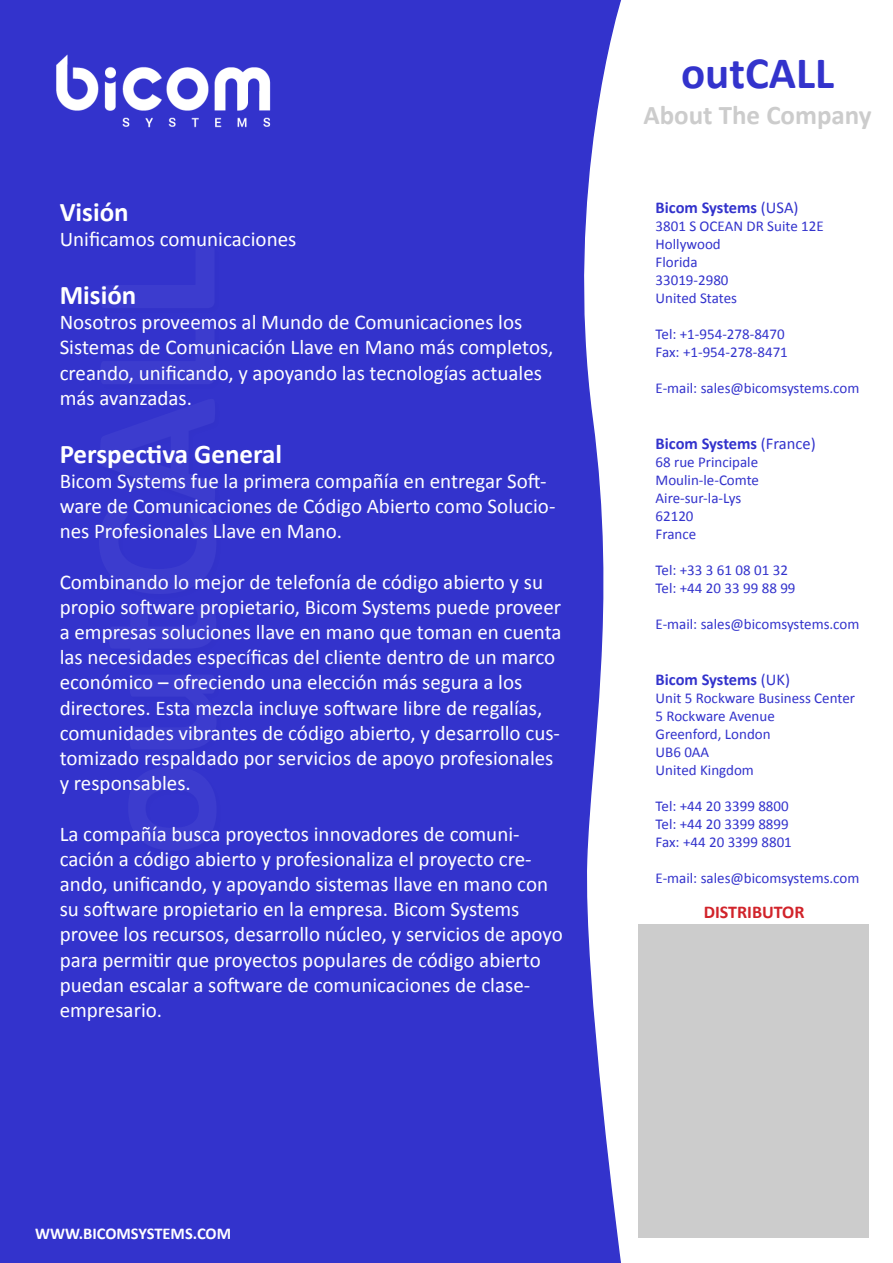
<style>
.page{position:relative;width:893px;height:1263px;background:#fff}
.page>*{position:absolute;margin:0;border:0;box-sizing:border-box;transform-origin:0 0}
.t1{font:700 180px "Calibri";color:#fff}
.t2{font:700 45px "Calibri";color:#33c}
.t3{font:700 27px "Calibri";color:#fff}
.t4{font:700 27px "Calibri";color:#ccc}
.t5{font:21px/25.2px "Calibri";color:#fff}
.t6{font:700 18px "Calibri";color:#d1232a}
.t7{font:700 16.5px "Calibri";letter-spacing:-.005em;color:#33c}
.t8{font:700 16.5px "Calibri";color:#fff}
.t9{font:15px "Calibri";color:#33c}
.s1{font-weight:400}
</style>
<div class="page">
<div style="left:0;top:0;width:621px;height:1263px;background:#33c"></div>
<div style="left:97px;top:244px;width:128px;height:615px;background:#33c"></div>
<div style="left:638px;top:925px;width:231px;height:313px;background:#ccc"></div>
<img style="left:8px;top:19px;width:311px;height:143px">
<p class="t3" style="left:60px;top:195px;width:71px">Visión</p>
<p class="t5" style="left:60px;top:227px;width:238px">Unificamos comunicaciones</p>
<p class="t3" style="left:60px;top:278px;width:78px">Misión</p>
<p class="t5" style="left:60px;top:310px;width:495px">Nosotros proveemos al Mundo de Comunicaciones los Sistemas de Comunicación Llave en Mano más completos, creando, unificando, y apoyando las tecnologías actuales más avanzadas.</p>
<p class="t3" style="left:60px;top:436px;width:224px">Perspectiva General</p>
<p class="t5" style="left:60px;top:468px;width:497px">Bicom Systems fue la primera compañía en entregar Soft&shy;ware de Comunicaciones de Código Abierto como Solucio&shy;nes Profesionales Llave en Mano.</p>
<p class="t5" style="left:60px;top:569px;width:503px">Combinando lo mejor de telefonía de código abierto y su propio software propietario, Bicom Systems puede proveer a empresas soluciones llave en mano que toman en cuenta las necesidades específicas del cliente dentro de un marco económico – ofreciendo una elección más segura a los directores. Esta mezcla incluye software libre de regalías, comunidades vibrantes de código abierto, y desarrollo cus&shy;tomizado respaldado por servicios de apoyo profesionales y responsables.</p>
<p class="t5" style="left:60px;top:821px;width:505px">La compañía busca proyectos innovadores de comuni&shy;cación a código abierto y profesionaliza el proyecto cre&shy;ando, unificando, y apoyando sistemas llave en mano con su software propietario en la empresa. Bicom Systems provee los recursos, desarrollo núcleo, y servicios de apoyo para permitir que proyectos populares de código abierto puedan escalar a software de comunicaciones de clase&shy;empresario.</p>
<h1 class="t1" style="left:40px;top:857px;width:614px;rotate:-90deg">outCALL</h1>
<p class="t2" style="left:681px;top:44px;width:155px">outCALL</p>
<p class="t4" style="left:643px;top:98px;width:230px">About The Company</p>
<p class="t7" style="left:655px;top:197px;width:144px">Bicom Systems <span class="s1">(USA)</span></p>
<p class="t9" style="left:655px;top:217px;width:170px">3801 S OCEAN DR Suite 12E</p>
<p class="t9" style="left:655px;top:235px;width:67px">Hollywood</p>
<p class="t9" style="left:655px;top:253px;width:43px">Florida</p>
<p class="t9" style="left:655px;top:271px;width:75px">33019-2980</p>
<p class="t9" style="left:655px;top:289px;width:83px">United States</p>
<p class="t9" style="left:655px;top:325px;width:131px">Tel: +1-954-278-8470</p>
<p class="t9" style="left:655px;top:343px;width:134px">Fax: +1-954-278-8471</p>
<p class="t9" style="left:655px;top:379px;width:205px">E-mail: sales@bicomsystems.com</p>
<p class="t7" style="left:655px;top:433px;width:162px">Bicom Systems <span class="s1">(France)</span></p>
<p class="t9" style="left:655px;top:453px;width:104px">68 rue Principale</p>
<p class="t9" style="left:655px;top:471px;width:105px">Moulin-le-Comte</p>
<p class="t9" style="left:655px;top:489px;width:87px">Aire-sur-la-Lys</p>
<p class="t9" style="left:655px;top:507px;width:40px">62120</p>
<p class="t9" style="left:655px;top:525px;width:42px">France</p>
<p class="t9" style="left:655px;top:561px;width:134px">Tel: +33 3 61 08 01 32</p>
<p class="t9" style="left:655px;top:579px;width:141px">Tel: +44 20 33 99 88 99</p>
<p class="t9" style="left:655px;top:615px;width:205px">E-mail: sales@bicomsystems.com</p>
<p class="t7" style="left:655px;top:669px;width:136px">Bicom Systems <span class="s1">(UK)</span></p>
<p class="t9" style="left:655px;top:689px;width:201px">Unit 5 Rockware Business Center</p>
<p class="t9" style="left:655px;top:707px;width:121px">5 Rockware Avenue</p>
<p class="t9" style="left:655px;top:725px;width:117px">Greenford, London</p>
<p class="t9" style="left:655px;top:743px;width:55px">UB6 0AA</p>
<p class="t9" style="left:655px;top:761px;width:100px">United Kingdom</p>
<p class="t9" style="left:655px;top:797px;width:135px">Tel: +44 20 3399 8800</p>
<p class="t9" style="left:655px;top:815px;width:135px">Tel: +44 20 3399 8899</p>
<p class="t9" style="left:655px;top:833px;width:138px">Fax: +44 20 3399 8801</p>
<p class="t9" style="left:655px;top:869px;width:205px">E-mail: sales@bicomsystems.com</p>
<p class="t6" style="left:704px;top:901px;width:102px">DISTRIBUTOR</p>
<p class="t8" style="left:35px;top:1223px;width:197px">WWW.BICOMSYSTEMS.COM</p>
</div>
